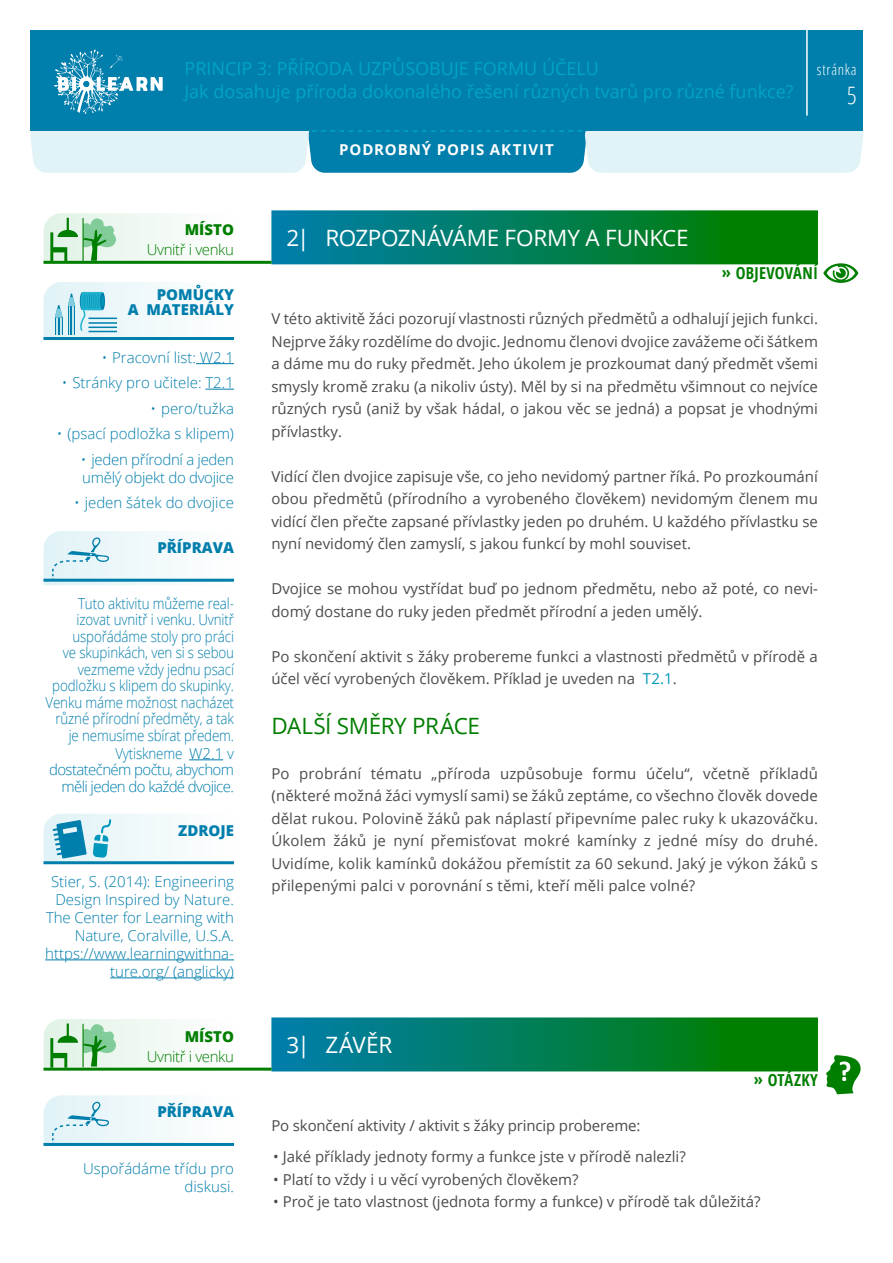
<style>
.page{position:relative;width:893px;height:1263px;background:#fff}
.page>*{position:absolute;margin:0;border:0;box-sizing:border-box;transform-origin:0 0}
.t1{font:300 condensed 24px "Open Sans";color:#fff}
.t2{font:22.5px "Open Sans";letter-spacing:-.015em;color:#fff}
.Extension_s__title{font:22.5px "Open Sans";letter-spacing:-.02em;color:#007e00}
.t3{font:18px/22.5px "Open Sans";color:#00a5c5}
.Activity_type_Green{font:700 condensed 16.5px "Open Sans";letter-spacing:.02em;color:#007e00}
.Tools_and_materials{font:300 15.15px/16.5px "Open Sans";letter-spacing:-.01em;color:#007eac;text-align:right;scale:.88 1}
.body_text{font:15px/22.5px "Open Sans";color:#4b4b4b;text-align:justify}
.Tools_and_materials-2{font:300 15px/18px "Open Sans";color:#007eac;text-align:right}
.Tools_and_materials-3{font:300 15px/16.5px "Open Sans";letter-spacing:-.04em;color:#007eac;text-align:right}
.Tools_and_materials-4{font:300 15px/18px "Open Sans";letter-spacing:-.02em;color:#007eac}
.t4{font:800 15px/15px "Open Sans";color:#007eac;text-align:right}
.Tools_and_materials-5{font:300 15px "Open Sans";letter-spacing:-.025em;color:#007e00}
.t5{font:700 15px "Open Sans";letter-spacing:.065em;color:#fff}
.t6{font:800 15px "Open Sans";color:#007e00}
.t7{font:300 condensed 15px "Open Sans";letter-spacing:.05em;color:#fff}
.s1{font-size:15px}
.s2{color:#0098bd}
</style>
<div class="page">
<div style="left:30px;top:30px;width:833px;height:100px;background:#007eac"></div>
<svg style="left:54px;top:49px;width:109px;height:65px"></svg>
<hr style="left:806px;top:30px;width:2px;height:86px;background:#fff">
<svg style="left:30px;top:130px;width:833px;height:43px;background:#94cbdd"></svg>
<div style="left:271px;top:210px;width:547px;height:54px;background:linear-gradient(to right,#007eb0,#007e00)"></div>
<div style="left:271px;top:1017px;width:547px;height:54px;background:linear-gradient(to right,#007eb0,#007e00)"></div>
<svg style="left:44px;top:1019px;width:190px;height:49px"></svg>
<hr style="left:82px;top:1024px;width:2px;height:43px;background:#007e00">
<hr style="left:44px;top:1068px;width:228px;height:3px;background:#007e00">
<hr style="left:44px;top:1143px;width:190px;height:3px;background:#007eac">
<svg style="left:44px;top:1095px;width:190px;height:48px"></svg>
<svg style="left:826px;top:1055px;width:35px;height:39px"></svg>
<svg style="left:44px;top:814px;width:128px;height:47px"></svg>
<hr style="left:44px;top:861px;width:190px;height:3px;background:#007eac">
<hr style="left:45px;top:959px;width:189px;height:1px;background:#007eac">
<hr style="left:110px;top:977px;width:124px;height:1px;background:#007eac">
<hr style="left:189px;top:759px;width:34px;height:1px;background:#007eac">
<svg style="left:44px;top:531px;width:190px;height:54px"></svg>
<svg style="left:823px;top:263px;width:35px;height:20px"></svg>
<svg style="left:44px;top:282px;width:128px;height:55px"></svg>
<hr style="left:44px;top:337px;width:190px;height:3px;background:#007eac">
<hr style="left:196px;top:363px;width:38px;height:1px;background:#007eac">
<svg style="left:205px;top:389px;width:29px;height:1px"></svg>
<svg style="left:44px;top:213px;width:190px;height:48px"></svg>
<hr style="left:82px;top:218px;width:2px;height:44px;background:#007e00">
<hr style="left:44px;top:261px;width:228px;height:3px;background:#007e00">
<p class="t3" style="left:184px;top:57px;width:611px">PRINCIP 3: PŘÍRODA UZPŮSOBUJE FORMU ÚČELU<br>Jak dosahuje příroda dokonalého řešení různých tvarů pro různé funkce?</p>
<p class="t5" style="left:339px;top:138px;width:216px">PODROBNÝ POPIS AKTIVIT</p>
<p class="t7" style="left:817px;top:59px;width:41px">stránka</p>
<h1 class="t1" style="left:847px;top:79px;width:11px">5</h1>
<p class="t6" style="left:185px;top:218px;width:51px">MÍSTO</p>
<p class="Tools_and_materials-5" style="left:147px;top:239px;width:89px">Uvnitř i venku</p>
<p class="t2" style="left:286px;top:223px;width:404px">2| ROZPOZNÁVÁME FORMY A FUNKCE</p>
<p class="t4" style="left:128px;top:286px;width:108px">POMŮCKY<br>A MATERIÁLY</p>
<p class="Tools_and_materials-2" style="left:102px;top:348px;width:134px">• Pracovní list: W2.1</p>
<p class="Tools_and_materials-2" style="left:62px;top:373px;width:174px">• Stránky pro učitele: T2.1</p>
<p class="Tools_and_materials-2" style="left:151px;top:399px;width:85px">• pero/tužka</p>
<p class="Tools_and_materials-2" style="left:57px;top:424px;width:179px">• (psací podložka s klipem)</p>
<p class="Tools_and_materials-4" style="left:81px;top:450px;width:155px">• jeden přírodní a jeden umělý objekt do dvojice</p>
<p class="Tools_and_materials-2" style="left:74px;top:493px;width:161px">• jeden šátek do dvojice</p>
<p class="t4" style="left:157px;top:539px;width:78px">PŘÍPRAVA</p>
<p class="Tools_and_materials" style="left:46px;top:594px;width:216px">Tuto aktivitu můžeme real&shy;izovat uvnitř i venku. Uvnitř uspořádáme stoly pro práci<br>ve skupinkách, ven si s sebou vezmeme vždy jednu psací podložku s klipem do skupinky.<br>Venku máme možnost nacházet různé přírodní předměty, a tak je nemusíme sbírat předem.</p>
<p class="Tools_and_materials" style="left:115px;top:744px;width:136px">Vytiskneme <span class="s1">W2.1 v</span></p>
<p class="Tools_and_materials-3" style="left:49px;top:761px;width:186px">dostatečném počtu, abychom měli jeden do každé dvojice.</p>
<p class="t4" style="left:178px;top:822px;width:57px">ZDROJE</p>
<p class="Tools_and_materials-2" style="left:46px;top:872px;width:189px">Stier, S. (2014): Engineering<br>Design Inspired by Nature.<br>The Center for Learning with<br>Nature, Coralville, U.S.A.</p>
<p class="Tools_and_materials-2" style="left:45px;top:944px;width:190px">https://www.learningwithna&shy;ture.org/ (anglicky)</p>
<p class="t6" style="left:185px;top:1025px;width:51px">MÍSTO</p>
<p class="Tools_and_materials-5" style="left:147px;top:1046px;width:89px">Uvnitř i venku</p>
<p class="t4" style="left:157px;top:1104px;width:78px">PŘÍPRAVA</p>
<p class="Tools_and_materials-2" style="left:83px;top:1159px;width:153px">Uspořádáme třídu pro diskusi.</p>
<p class="Activity_type_Green" style="left:722px;top:262px;width:98px">» OBJEVOVÁNÍ</p>
<p class="body_text" style="left:271px;top:307px;width:548px">V této aktivitě žáci pozorují vlastnosti různých předmětů a odhalují jejich funkci.<br>Nejprve žáky rozdělíme do dvojic. Jednomu členovi dvojice zavážeme oči šátkem a dáme mu do ruky předmět. Jeho úkolem je prozkoumat daný předmět všemi smysly kromě zraku (a nikoliv ústy). Měl by si na předmětu všimnout co nejvíce různých rysů (aniž by však hádal, o jakou věc se jedná) a popsat je vhodnými přívlastky.</p>
<p class="body_text" style="left:271px;top:465px;width:548px">Vidící člen dvojice zapisuje vše, co jeho nevidomý partner říká. Po prozkoumání obou předmětů (přírodního a vyrobeného člověkem) nevidomým členem mu vidící člen přečte zapsané přívlastky jeden po druhém. U každého přívlastku se nyní nevidomý člen zamyslí, s jakou funkcí by mohl souviset.</p>
<p class="body_text" style="left:271px;top:577px;width:548px">Dvojice se mohou vystřídat buď po jednom předmětu, nebo až poté, co nevi&shy;domý dostane do ruky jeden předmět přírodní a jeden umělý.</p>
<p class="body_text" style="left:271px;top:645px;width:548px">Po skončení aktivit s žáky probereme funkci a vlastnosti předmětů v přírodě a účel věcí vyrobených člověkem. Příklad je uveden na <span class="s2">T2.1</span>.</p>
<p class="Extension_s__title" style="left:271px;top:710px;width:210px">DALŠÍ SMĚRY PRÁCE</p>
<p class="body_text" style="left:271px;top:762px;width:548px">Po probrání tématu „příroda uzpůsobuje formu účelu“, včetně příkladů (některé možná žáci vymyslí sami) se žáků zeptáme, co všechno člověk dovede dělat rukou. Polovině žáků pak náplastí připevníme palec ruky k ukazováčku.<br>Úkolem žáků je nyní přemisťovat mokré kamínky z jedné mísy do druhé.<br>Uvidíme, kolik kamínků dokážou přemístit za 60 sekund. Jaký je výkon žáků s přilepenými palci v porovnání s těmi, kteří měli palce volné?</p>
<p class="t2" style="left:286px;top:1030px;width:107px">3| ZÁVĚR</p>
<p class="body_text" style="left:271px;top:1114px;width:371px">Po skončení aktivity / aktivit s žáky princip probereme:</p>
<p class="Activity_type_Green" style="left:754px;top:1069px;width:66px">» OTÁZKY</p>
<p class="body_text" style="left:273px;top:1145px;width:414px">• Jaké příklady jednoty formy a funkce jste v přírodě nalezli?</p>
<p class="body_text" style="left:273px;top:1168px;width:307px">• Platí to vždy i u věcí vyrobených člověkem?</p>
<p class="body_text" style="left:273px;top:1190px;width:489px">• Proč je tato vlastnost (jednota formy a funkce) v přírodě tak důležitá?</p>
</div>
